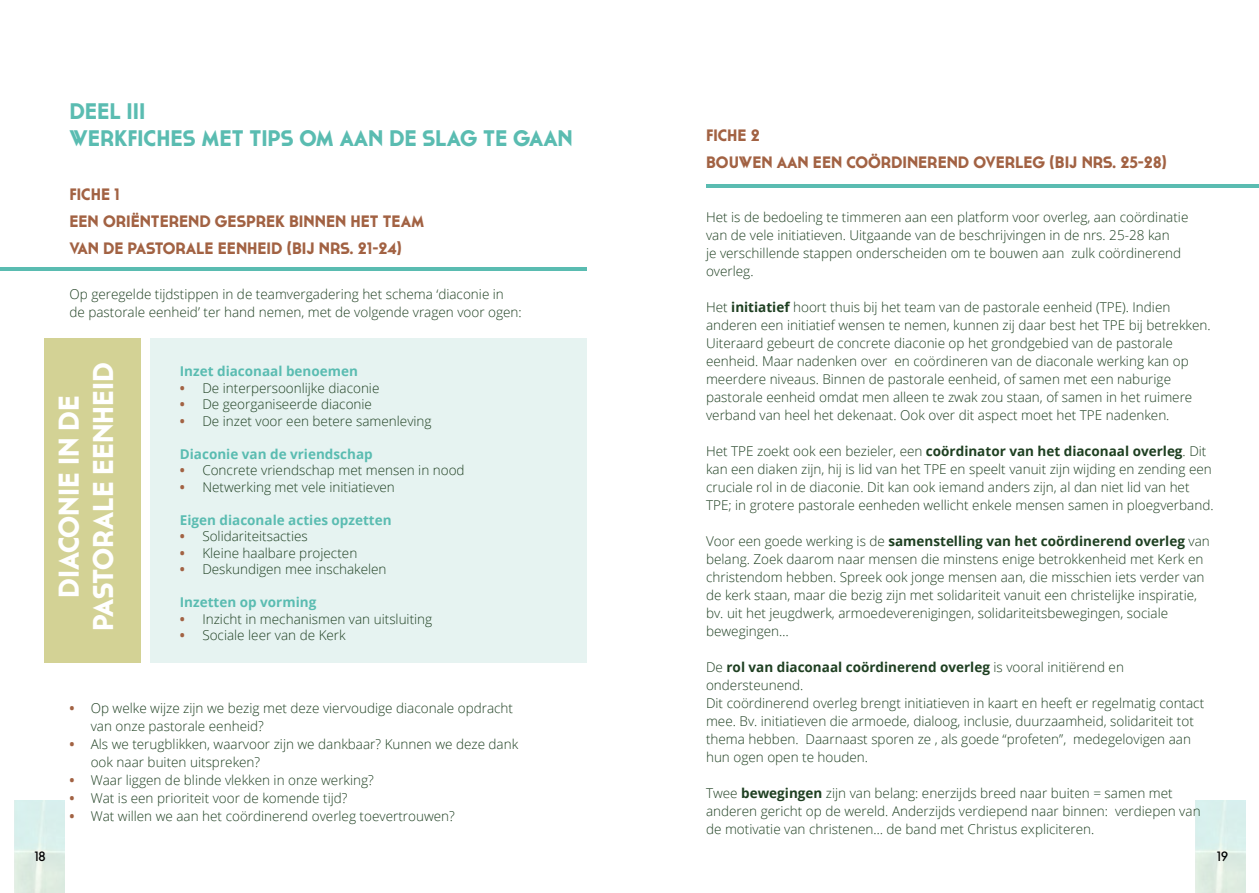
<style>
.page{position:relative;width:1259px;height:893px;background:#fff}
.page>*{position:absolute;margin:0;border:0;box-sizing:border-box;transform-origin:0 0}
.t1{font:700 28.65px/34.3px "Cassannet";color:#fff;text-align:center}
.t2{font:700 22.5px/27px "Cassannet";color:#5abcb1}
.t3{font:700 16.5px/27px "Cassannet";color:#a26243}
.t4{font:300 13.5px/18px "Open Sans";color:#1e3f21}
.t5{font:700 13.5px "Open Sans";color:#5abcb1}
.t6{font:13.5px "Cassannet";color:#000}
.s1{font-weight:700;color:#a26243}
.s2{font-weight:700}
</style>
<div class="page">
<img style="left:14px;top:801px;width:51px;height:92px">
<img style="left:1195px;top:801px;width:51px;height:92px">
<div style="left:150px;top:338px;width:437px;height:325px;background:#e6f3f1"></div>
<hr style="left:0;top:268px;width:587px;height:3px;background:#5abcb1">
<hr style="left:706px;top:184px;width:553px;height:3px;background:#5abcb1">
<div style="left:44px;top:338px;width:96px;height:325px;background:#d3d295"></div>
<h2 class="t2" style="left:69px;top:98px;width:505px">DEEL III<br>WERKFICHES MET TIPS OM AAN DE SLAG TE GAAN</h2>
<p class="t3" style="left:69px;top:181px;width:356px">FICHE 1<br>EEN ORIËNTEREND GESPREK BINNEN HET TEAM<br>VAN DE PASTORALE EENHEID (BIJ NRS. 21-24)</p>
<p class="t4" style="left:69px;top:285px;width:454px">Op geregelde tijdstippen in de teamvergadering het schema ‘diaconie in de pastorale eenheid’ ter hand nemen, met de volgende vragen voor ogen:</p>
<h1 class="t1" style="left:52px;top:631px;width:270px;rotate:-90deg">DIACONIE IN DE<br>PASTORALE EENHEID</h1>
<p class="t5" style="left:180px;top:362px;width:180px">Inzet diaconaal benoemen</p>
<p class="t4" style="left:180px;top:379px;width:201px"><span class="s1">•</span> De interpersoonlijke diaconie</p>
<p class="t4" style="left:180px;top:395px;width:194px"><span class="s1">•</span> De georganiseerde diaconie</p>
<p class="t4" style="left:180px;top:412px;width:253px"><span class="s1">•</span> De inzet voor een betere samenleving</p>
<p class="t5" style="left:180px;top:445px;width:194px">Diaconie van de vriendschap</p>
<p class="t4" style="left:180px;top:461px;width:286px"><span class="s1">•</span> Concrete vriendschap met mensen in nood</p>
<p class="t4" style="left:180px;top:478px;width:217px"><span class="s1">•</span> Netwerking met vele initiatieven</p>
<p class="t5" style="left:180px;top:511px;width:213px">Eigen diaconale acties opzetten</p>
<p class="t4" style="left:180px;top:527px;width:130px"><span class="s1">•</span> Solidariteitsacties</p>
<p class="t4" style="left:180px;top:544px;width:179px"><span class="s1">•</span> Kleine haalbare projecten</p>
<p class="t4" style="left:180px;top:560px;width:208px"><span class="s1">•</span> Deskundigen mee inschakelen</p>
<p class="t5" style="left:180px;top:593px;width:138px">Inzetten op vorming</p>
<p class="t4" style="left:180px;top:610px;width:254px"><span class="s1">•</span> Inzicht in mechanismen van uitsluiting</p>
<p class="t4" style="left:180px;top:626px;width:167px"><span class="s1">•</span> Sociale leer van de Kerk</p>
<p class="t4" style="left:91px;top:699px;width:424px;text-indent:-21px"><span class="s1">•</span> Op welke wijze zijn we bezig met deze viervoudige diaconale opdracht van onze pastorale eenheid?</p>
<p class="t4" style="left:91px;top:735px;width:429px;text-indent:-21px"><span class="s1">•</span> Als we terugblikken, waarvoor zijn we dankbaar? Kunnen we deze dank ook naar buiten uitspreken?</p>
<p class="t4" style="left:69px;top:771px;width:306px"><span class="s1">•</span> Waar liggen de blinde vlekken in onze werking?</p>
<p class="t4" style="left:69px;top:789px;width:279px"><span class="s1">•</span> Wat is een prioriteit voor de komende tijd?</p>
<p class="t4" style="left:69px;top:807px;width:387px"><span class="s1">•</span> Wat willen we aan het coördinerend overleg toevertrouwen?</p>
<p class="t3" style="left:706px;top:122px;width:462px">FICHE 2<br>BOUWEN AAN EEN COÖRDINEREND OVERLEG (BIJ NRS. 25-28)</p>
<p class="t4" style="left:706px;top:208px;width:484px">Het is de bedoeling te timmeren aan een platform voor overleg, aan coördinatie van de vele initiatieven. Uitgaande van de beschrijvingen in de nrs. 25-28 kan<br>je verschillende stappen onderscheiden om te bouwen aan zulk coördinerend overleg.</p>
<p class="t4" style="left:706px;top:298px;width:506px">Het <span class="s2">initiatief</span> hoort thuis bij het team van de pastorale eenheid (TPE). Indien anderen een initiatief wensen te nemen, kunnen zij daar best het TPE bij betrekken.<br>Uiteraard gebeurt de concrete diaconie op het grondgebied van de pastorale eenheid. Maar nadenken over en coördineren van de diaconale werking kan op meerdere niveaus. Binnen de pastorale eenheid, of samen met een naburige pastorale eenheid omdat men alleen te zwak zou staan, of samen in het ruimere verband van heel het dekenaat. Ook over dit aspect moet het TPE nadenken.</p>
<p class="t4" style="left:706px;top:442px;width:509px">Het TPE zoekt ook een bezieler, een <span class="s2">coördinator van het diaconaal overleg</span>. Dit kan een diaken zijn, hij is lid van het TPE en speelt vanuit zijn wijding en zending een cruciale rol in de diaconie. Dit kan ook iemand anders zijn, al dan niet lid van het TPE; in grotere pastorale eenheden wellicht enkele mensen samen in ploegverband.</p>
<p class="t4" style="left:706px;top:532px;width:505px">Voor een goede werking is de <span class="s2">samenstelling van het coördinerend overleg</span> van belang. Zoek daarom naar mensen die minstens enige betrokkenheid met Kerk en christendom hebben. Spreek ook jonge mensen aan, die misschien iets verder van de kerk staan, maar die bezig zijn met solidariteit vanuit een christelijke inspiratie, bv. uit het jeugdwerk, armoedeverenigingen, solidariteitsbewegingen, sociale bewegingen…</p>
<p class="t4" style="left:706px;top:658px;width:500px">De <span class="s2">rol van diaconaal coördinerend overleg</span> is vooral initiërend en ondersteunend.<br>Dit coördinerend overleg brengt initiatieven in kaart en heeft er regelmatig contact mee. Bv. initiatieven die armoede, dialoog, inclusie, duurzaamheid, solidariteit tot thema hebben. Daarnaast sporen ze , als goede “profeten”, medegelovigen aan hun ogen open te houden.</p>
<p class="t4" style="left:706px;top:784px;width:496px">Twee <span class="s2">bewegingen</span> zijn van belang: enerzijds breed naar buiten = samen met anderen gericht op de wereld. Anderzijds verdiepend naar binnen: verdiepen van de motivatie van christenen… de band met Christus expliciteren.</p>
<p class="t6" style="left:34px;top:848px;width:13px">18</p>
<p class="t6" style="left:1216px;top:848px;width:13px">19</p>
</div>
